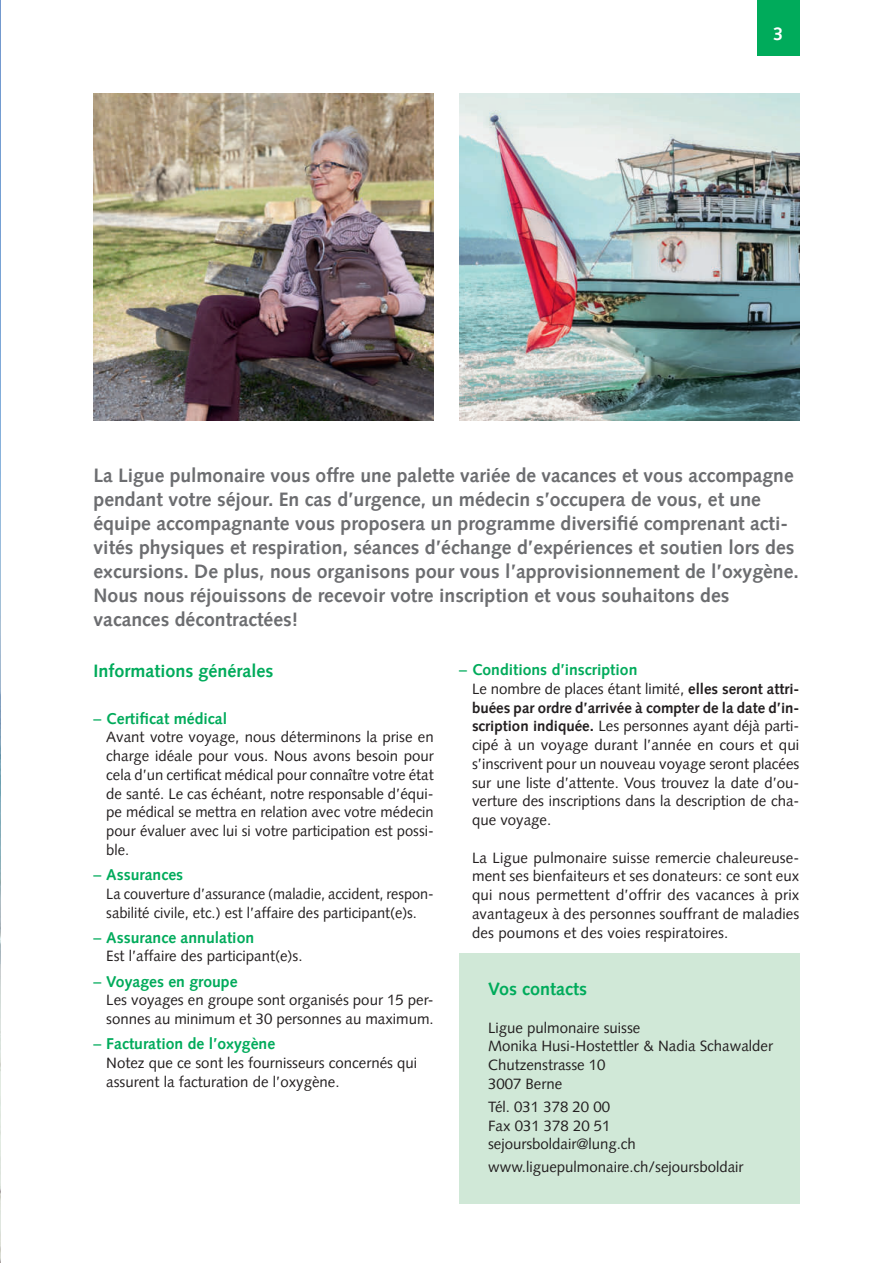
<style>
.page{position:relative;width:893px;height:1263px;background:#fff}
.page>*{position:absolute;margin:0;border:0;box-sizing:border-box;transform-origin:0 0}
._03_Lead{font:700 19.5px/24px "Syntax LT Pro";color:#6c6d70}
._04_Untertitel{font:700 18px "Syntax LT Pro";color:#00ab5b}
.t1{font:700 18px "Syntax LT Pro";color:#fff}
.t2{font:700 15.75px "Syntax LT Pro";color:#00ab5b}
._05_Grundtext_Einzug{font:15px/18.8px "Syntax LT Pro";color:#231f20;text-align:justify}
._05_Grundtext{font:15px "Syntax LT Pro";color:#231f20}
._05_Grundtext_Einzug-2{font:15px/18.8px "Syntax LT Pro";color:#231f20;scale:.96 1}
.s1{font-weight:400}
.s2{font-weight:700}
</style>
<div class="page">
<div style="left:757px;top:0;width:42px;height:55px;background:#00ab5b"></div>
<img style="left:0;top:1px;width:1px;height:1261px">
<div style="left:459px;top:952px;width:340px;height:251px;background:#d0e8d7"></div>
<img style="left:459px;top:94px;width:340px;height:327px">
<img style="left:94px;top:94px;width:340px;height:327px">
<p class="t1" style="left:773px;top:23px;width:12px">3</p>
<p class="_03_Lead" style="left:94px;top:464px;width:707px">La Ligue pulmonaire vous offre une palette variée de vacances et vous accompagne pendant votre séjour. En cas d’urgence, un médecin s’occupera de vous, et une équipe accompagnante vous proposera un programme diversifié comprenant acti&shy;vités physiques et respiration, séances d’échange d’expériences et soutien lors des excursions. De plus, nous organisons pour vous l’approvisionnement de l’oxygène.<br>Nous nous réjouissons de recevoir votre inscription et vous souhaitons des vacances décontractées!</p>
<p class="_04_Untertitel" style="left:94px;top:660px;width:181px">Informations générales</p>
<p class="t2" style="left:94px;top:709px;width:135px"><span class="s1">–</span> Certificat médical</p>
<p class="_05_Grundtext_Einzug" style="left:106px;top:728px;width:329px">Avant votre voyage, nous déterminons la prise en charge idéale pour vous. Nous avons besoin pour cela d’un certificat médical pour connaître votre état de santé. Le cas échéant, notre responsable d’équi&shy;pe médical se mettra en relation avec votre médecin pour évaluer avec lui si votre participation est possi&shy;ble.</p>
<p class="t2" style="left:94px;top:865px;width:91px"><span class="s1">–</span> Assurances</p>
<p class="_05_Grundtext_Einzug-2" style="left:106px;top:884px;width:343px">La couverture d’assurance (maladie, accident, respon&shy;sabilité civile, etc.) est l’affaire des participant(e)s.</p>
<p class="t2" style="left:94px;top:928px;width:162px"><span class="s1">–</span> Assurance annulation</p>
<p class="_05_Grundtext_Einzug" style="left:106px;top:947px;width:198px">Est l’affaire des participant(e)s.</p>
<p class="t2" style="left:94px;top:972px;width:146px"><span class="s1">–</span> Voyages en groupe</p>
<p class="_05_Grundtext_Einzug" style="left:106px;top:991px;width:329px">Les voyages en groupe sont organisés pour 15 per&shy;sonnes au minimum et 30 personnes au maximum.</p>
<p class="t2" style="left:94px;top:1034px;width:183px"><span class="s1">–</span> Facturation de l’oxygène</p>
<p class="_05_Grundtext_Einzug" style="left:106px;top:1053px;width:312px">Notez que ce sont les fournisseurs concernés qui assurent la facturation de l’oxygène.</p>
<p class="t2" style="left:459px;top:660px;width:180px"><span class="s1">–</span> Conditions d’inscription</p>
<p class="_05_Grundtext_Einzug" style="left:472px;top:679px;width:329px">Le nombre de places étant limité, <span class="s2">elles seront attri&shy;buées par ordre d’arrivée à compter de la date d’in&shy;scription indiquée.</span> Les personnes ayant déjà parti&shy;cipé à un voyage durant l’année en cours et qui s’inscrivent pour un nouveau voyage seront placées sur une liste d’attente. Vous trouvez la date d’ou&shy;verture des inscriptions dans la description de cha&shy;que voyage.</p>
<p class="_05_Grundtext_Einzug" style="left:472px;top:848px;width:329px">La Ligue pulmonaire suisse remercie chaleureuse&shy;ment ses bienfaiteurs et ses donateurs: ce sont eux qui nous permettent d’offrir des vacances à prix avantageux à des personnes souffrant de maladies des poumons et des voies respiratoires.</p>
<p class="_04_Untertitel" style="left:488px;top:978px;width:100px">Vos contacts</p>
<p class="_05_Grundtext" style="left:488px;top:1019px;width:154px">Ligue pulmonaire suisse</p>
<p class="_05_Grundtext" style="left:488px;top:1037px;width:286px">Monika Husi-Hostettler &amp; Nadia Schawalder</p>
<p class="_05_Grundtext" style="left:488px;top:1056px;width:119px">Chutzenstrasse 10</p>
<p class="_05_Grundtext" style="left:488px;top:1075px;width:76px">3007 Berne</p>
<p class="_05_Grundtext" style="left:488px;top:1098px;width:124px">Tél. 031 378 20 00</p>
<p class="_05_Grundtext" style="left:488px;top:1117px;width:124px">Fax 031 378 20 51</p>
<p class="_05_Grundtext" style="left:488px;top:1135px;width:149px">sejoursboldair@lung.ch</p>
<p class="_05_Grundtext" style="left:488px;top:1158px;width:257px">www.liguepulmonaire.ch/sejoursboldair</p>
</div>
